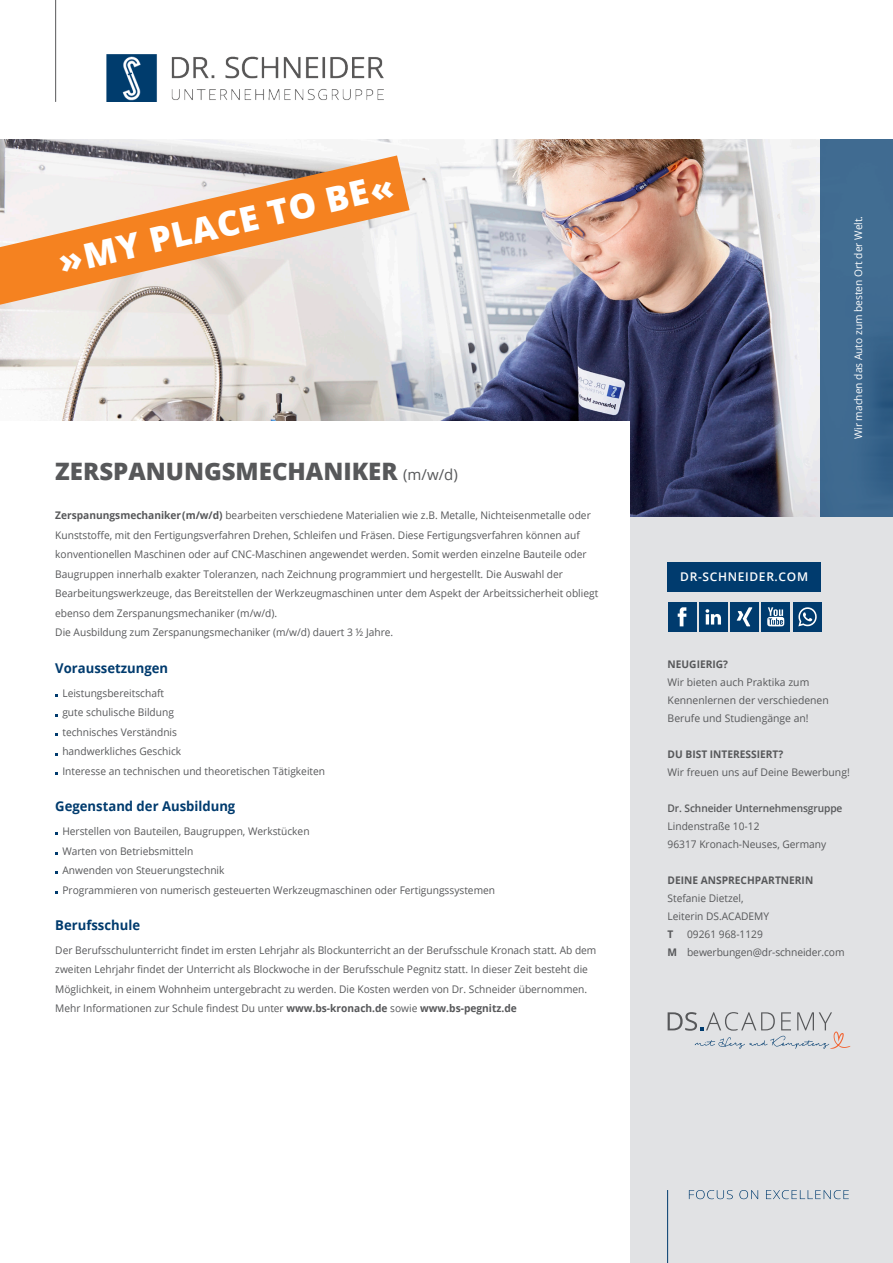
<style>
.page{position:relative;width:893px;height:1263px;background:#fff}
.page>*{position:absolute;margin:0;border:0;box-sizing:border-box;transform-origin:0 0}
.t1{font:800 34.5px "Open Sans";color:#fff}
.A4_Beruf{font:800 24px "Open Sans";color:#57585a}
.A4_U4{font:700 13.5px "Open Sans";color:#003b6e}
.t2{font:600 12px "Open Sans";letter-spacing:.055em;color:#fff}
.A4_Fließtext{font:10.5px/19.5px "Open Sans";color:#57585a}
.A4_Kontaktdaten{font:10.5px/18px "Open Sans";color:#57585a}
.A4_Kontaktdaten-2{font:700 10.5px "Open Sans";color:#57585a}
.A4_Info{font:10.5px "Open Sans";color:#fff}
.A4_Kontaktdaten-3{font:600 10.5px "Open Sans";letter-spacing:-.01em;color:#57585a}
.s1{font-weight:400;font-size:15px}
.s2{font-weight:700}
</style>
<div class="page">
<div style="left:629px;top:468px;width:264px;height:795px;background:#e1e2e4"></div>
<img style="left:0;top:139px;width:821px;height:377px">
<svg style="left:689px;top:1190px;width:160px;height:9px"></svg>
<hr style="left:667px;top:1190px;width:1px;height:73px;background:#003b6e">
<div style="left:668px;top:562px;width:153px;height:29px;background:#003b6e"></div>
<img style="left:107px;top:54px;width:276px;height:48px">
<hr style="left:55px;top:0;width:1px;height:102px;background:#57585a">
<div style="left:0;top:421px;width:629px;height:842px;background:#fff"></div>
<div style="left:821px;top:139px;width:72px;height:377px;background:linear-gradient(to right,#426d92,#39658c)"></div>
<svg style="left:0;top:155px;width:410px;height:150px"></svg>
<svg style="left:668px;top:1012px;width:183px;height:37px"></svg>
<div style="left:668px;top:602px;width:28px;height:29px;background:#003b6e"></div>
<svg style="left:678px;top:607px;width:8px;height:19px"></svg>
<div style="left:730px;top:602px;width:29px;height:29px;background:#003b6e"></div>
<svg style="left:737px;top:607px;width:15px;height:19px"></svg>
<div style="left:762px;top:602px;width:28px;height:29px;background:#003b6e"></div>
<svg style="left:767px;top:607px;width:17px;height:19px"></svg>
<div style="left:699px;top:602px;width:28px;height:29px;background:#003b6e"></div>
<svg style="left:705px;top:609px;width:16px;height:15px"></svg>
<div style="left:793px;top:602px;width:28px;height:29px;background:#003b6e"></div>
<svg style="left:798px;top:607px;width:19px;height:19px"></svg>
<p class="t1" style="left:53px;top:237px;width:344px;rotate:-13deg">»MY PLACE TO BE«</p>
<p class="A4_Beruf" style="left:55px;top:453px;width:404px">ZERSPANUNGSMECHANIKER <span class="s1">(m/w/d)</span></p>
<p class="A4_Fließtext" style="left:55px;top:506px;width:545px"><span class="s2">Zerspanungsmechaniker (m/w/d)</span> bearbeiten verschiedene Materialien wie z.B. Metalle, Nichteisenmetalle oder Kunststoffe, mit den Fertigungsverfahren Drehen, Schleifen und Fräsen. Diese Fertigungsverfahren können auf konventionellen Maschinen oder auf CNC-Maschinen angewendet werden. Somit werden einzelne Bauteile oder Baugruppen innerhalb exakter Toleranzen, nach Zeichnung programmiert und hergestellt. Die Auswahl der Bearbeitungswerkzeuge, das Bereitstellen der Werkzeugmaschinen unter dem Aspekt der Arbeitssicherheit obliegt ebenso dem Zerspanungsmechaniker (m/w/d).<br>Die Ausbildung zum Zerspanungsmechaniker (m/w/d) dauert 3 ½ Jahre.</p>
<p class="A4_U4" style="left:55px;top:658px;width:114px">Voraussetzungen</p>
<p class="A4_Fließtext" style="left:62px;top:683px;width:103px">Leistungsbereitschaft</p>
<p class="A4_Fließtext" style="left:62px;top:702px;width:113px">gute schulische Bildung</p>
<p class="A4_Fließtext" style="left:62px;top:722px;width:116px">technisches Verständnis</p>
<p class="A4_Fließtext" style="left:62px;top:741px;width:120px">handwerkliches Geschick</p>
<p class="A4_Fließtext" style="left:62px;top:761px;width:264px">Interesse an technischen und theoretischen Tätigkeiten</p>
<p class="A4_U4" style="left:55px;top:797px;width:182px">Gegenstand der Ausbildung</p>
<p class="A4_Fließtext" style="left:62px;top:821px;width:249px">Herstellen von Bauteilen, Baugruppen, Werkstücken</p>
<p class="A4_Fließtext" style="left:62px;top:841px;width:132px">Warten von Betriebsmitteln</p>
<p class="A4_Fließtext" style="left:62px;top:860px;width:164px">Anwenden von Steuerungstechnik</p>
<p class="A4_Fließtext" style="left:62px;top:880px;width:434px">Programmieren von numerisch gesteuerten Werkzeugmaschinen oder Fertigungssystemen</p>
<p class="A4_U4" style="left:55px;top:915px;width:86px">Berufsschule</p>
<p class="A4_Fließtext" style="left:55px;top:940px;width:543px">Der Berufsschulunterricht findet im ersten Lehrjahr als Blockunterricht an der Berufsschule Kronach statt. Ab dem zweiten Lehrjahr findet der Unterricht als Blockwoche in der Berufsschule Pegnitz statt. In dieser Zeit besteht die Möglichkeit, in einem Wohnheim untergebracht zu werden. Die Kosten werden von Dr. Schneider übernommen.<br>Mehr Informationen zur Schule findest Du unter <span class="s2">www.bs-kronach.de</span> sowie <span class="s2">www.bs-pegnitz.de</span></p>
<p class="A4_Info" style="left:851px;top:439px;width:225px;rotate:-90deg">Wir machen das Auto zum besten Ort der Welt.</p>
<p class="t2" style="left:680px;top:568px;width:129px">DR-SCHNEIDER.COM</p>
<p class="A4_Kontaktdaten-2" style="left:668px;top:657px;width:62px">NEUGIERIG?</p>
<p class="A4_Kontaktdaten" style="left:668px;top:673px;width:163px">Wir bieten auch Praktika zum<br>Kennenlernen der verschiedenen<br>Berufe und Studiengänge an!</p>
<p class="A4_Kontaktdaten-2" style="left:668px;top:747px;width:117px">DU BIST INTERESSIERT?</p>
<p class="A4_Kontaktdaten" style="left:668px;top:763px;width:184px">Wir freuen uns auf Deine Bewerbung!</p>
<p class="A4_Kontaktdaten-3" style="left:668px;top:801px;width:176px">Dr. Schneider Unternehmensgruppe</p>
<p class="A4_Kontaktdaten" style="left:668px;top:817px;width:160px">Lindenstraße 10-12<br>96317 Kronach-Neuses, Germany</p>
<p class="A4_Kontaktdaten-2" style="left:668px;top:873px;width:147px">DEINE ANSPRECHPARTNERIN</p>
<p class="A4_Kontaktdaten" style="left:668px;top:889px;width:103px">Stefanie Dietzel,<br>Leiterin DS.ACADEMY</p>
<p class="A4_Kontaktdaten-2" style="left:668px;top:927px;width:7px">T</p>
<p class="A4_Kontaktdaten" style="left:668px;top:925px;width:179px;text-indent:19px">09261 968-1129<br><span class="s2">M</span> bewerbungen@dr-schneider.com</p>
</div>
